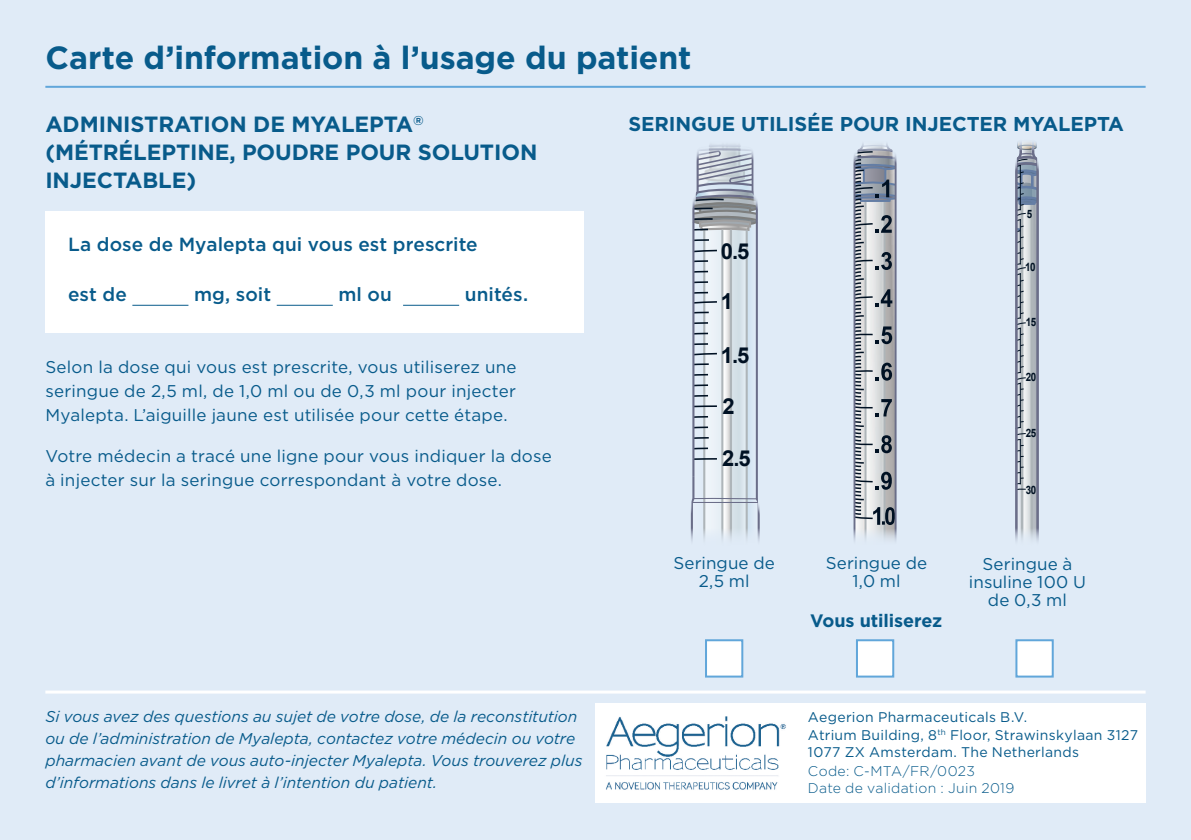
<style>
.page{position:relative;width:1191px;height:840px;background:#fff}
.page>*{position:absolute;margin:0;border:0;box-sizing:border-box;transform-origin:0 0}
.Heading{font:700 32px "Gotham";letter-spacing:-.005em;color:#085b8b}
.Subhead{font:700 22px/28px "Gotham";letter-spacing:-.005em;color:#085b8b}
.t1{font:700 22px "Arial";color:#001123}
.Subhead-2{font:700 20px "Gotham";letter-spacing:-.005em;color:#085b8b}
.t2{font:500 19px "Gotham";letter-spacing:.005em;color:#085b8b}
.Subhead-3{font:700 18px "Gotham";letter-spacing:-.005em;color:#085b8b}
.t3{font:17px/18px "Gotham";letter-spacing:.01em;color:#085b8b;text-align:center}
.t4{font:italic 15.6px/22px "Gotham";color:#085b8b}
.t5{font:14px "Gotham";letter-spacing:.02em;color:#085b8b}
.t6{font:300 14px "Gotham";letter-spacing:.02em;color:#085b8b}
.t7{font:700 11.6px "Arial";letter-spacing:-.05em;color:#001123;scale:.85 1}
</style>
<div class="page">
<div style="left:0;top:0;width:1191px;height:839px;background:#e0ebf7"></div>
<div style="left:856px;top:639px;width:38px;height:38px;background:#fff;border:2px solid #61a6da"></div>
<div style="left:705px;top:639px;width:38px;height:38px;background:#fff;border:2px solid #61a6da"></div>
<div style="left:1015px;top:639px;width:38px;height:38px;background:#fff;border:2px solid #61a6da"></div>
<div style="left:45px;top:211px;width:539px;height:121px;background:#fff"></div>
<hr style="left:132px;top:305px;width:56px;height:1px;background:#085b8b">
<hr style="left:277px;top:305px;width:56px;height:1px;background:#085b8b">
<hr style="left:403px;top:305px;width:56px;height:1px;background:#085b8b">
<svg style="left:853px;top:143px;width:44px;height:398px"></svg>
<svg style="left:691px;top:144px;width:68px;height:397px"></svg>
<svg style="left:1015px;top:142px;width:24px;height:399px;background:#a8aeb9"></svg>
<hr style="left:45px;top:690px;width:1100px;height:3px;background:#fff">
<div style="left:595px;top:703px;width:550px;height:99px;background:#fff"></div>
<img style="left:606px;top:716px;width:180px;height:74px">
<hr style="left:45px;top:86px;width:1100px;height:2px;background:#61a6da">
<p class="Heading" style="left:45px;top:39px;width:647px">Carte d’information à l’usage du patient</p>
<p class="Subhead" style="left:45px;top:110px;width:493px">ADMINISTRATION DE MYALEPTA<sup>® </sup>(MÉTRÉLEPTINE, POUDRE POUR SOLUTION<br>INJECTABLE)</p>
<p class="Subhead-2" style="left:628px;top:112px;width:497px">SERINGUE UTILISÉE POUR INJECTER MYALEPTA</p>
<p class="t7" style="left:1026px;top:206px;width:8px">5</p>
<p class="t2" style="left:68px;top:233px;width:411px">La dose de Myalepta qui vous est prescrite</p>
<p class="t2" style="left:68px;top:283px;width:60px">est de</p>
<p class="t2" style="left:194px;top:283px;width:79px">mg, soit</p>
<p class="t2" style="left:338px;top:283px;width:55px">ml ou</p>
<p class="t2" style="left:465px;top:283px;width:65px">unités.</p>
<p class="t1" style="left:721px;top:287px;width:14px">1</p>
<p class="t1" style="left:721px;top:237px;width:30px">0.5</p>
<p class="t3" style="left:45px;top:354px;width:473px;line-height:24px;text-align:justify">Selon la dose qui vous est prescrite, vous utiliserez une seringue de 2,5 ml, de 1,0 ml ou de 0,3 ml pour injecter Myalepta. L’aiguille jaune est utilisée pour cette étape.</p>
<p class="t3" style="left:45px;top:443px;width:508px;line-height:24px;text-align:left">Votre médecin a tracé une ligne pour vous indiquer la dose à injecter sur la seringue correspondant à votre dose.</p>
<p class="t1" style="left:721px;top:340px;width:30px">1.5</p>
<p class="t1" style="left:722px;top:391px;width:14px">2</p>
<p class="t1" style="left:722px;top:443px;width:30px">2.5</p>
<p class="t7" style="left:1025px;top:259px;width:14px">10</p>
<p class="t7" style="left:1026px;top:314px;width:14px">15</p>
<p class="t7" style="left:1026px;top:369px;width:14px">20</p>
<p class="t7" style="left:1026px;top:425px;width:14px">25</p>
<p class="t7" style="left:1026px;top:481px;width:14px">30</p>
<p class="t3" style="left:673px;top:553px;width:103px">Seringue de<br>2,5 ml</p>
<p class="t3" style="left:969px;top:554px;width:119px">Seringue à insuline 100 U de 0,3 ml</p>
<p class="Subhead-3" style="left:810px;top:610px;width:133px">Vous utiliserez</p>
<p class="t3" style="left:826px;top:553px;width:103px">Seringue de<br>1,0 ml</p>
<p class="t4" style="left:45px;top:705px;width:538px">Si vous avez des questions au sujet de votre dose, de la reconstitution ou de l’administration de Myalepta, contactez votre médecin ou votre pharmacien avant de vous auto-injecter Myalepta. Vous trouverez plus d’informations dans le livret à l’intention du patient.</p>
<p class="t5" style="left:808px;top:709px;width:221px">Aegerion Pharmaceuticals B.V.</p>
<p class="t5" style="left:808px;top:726px;width:331px">Atrium Building, 8<sup>th</sup> Floor, Strawinskylaan 3127</p>
<p class="t5" style="left:808px;top:743px;width:273px">1077 ZX Amsterdam. The Netherlands</p>
<p class="t6" style="left:808px;top:763px;width:168px">Code: C-MTA/FR/0023</p>
<p class="t6" style="left:808px;top:780px;width:208px">Date de validation : Juin 2019</p>
</div>
